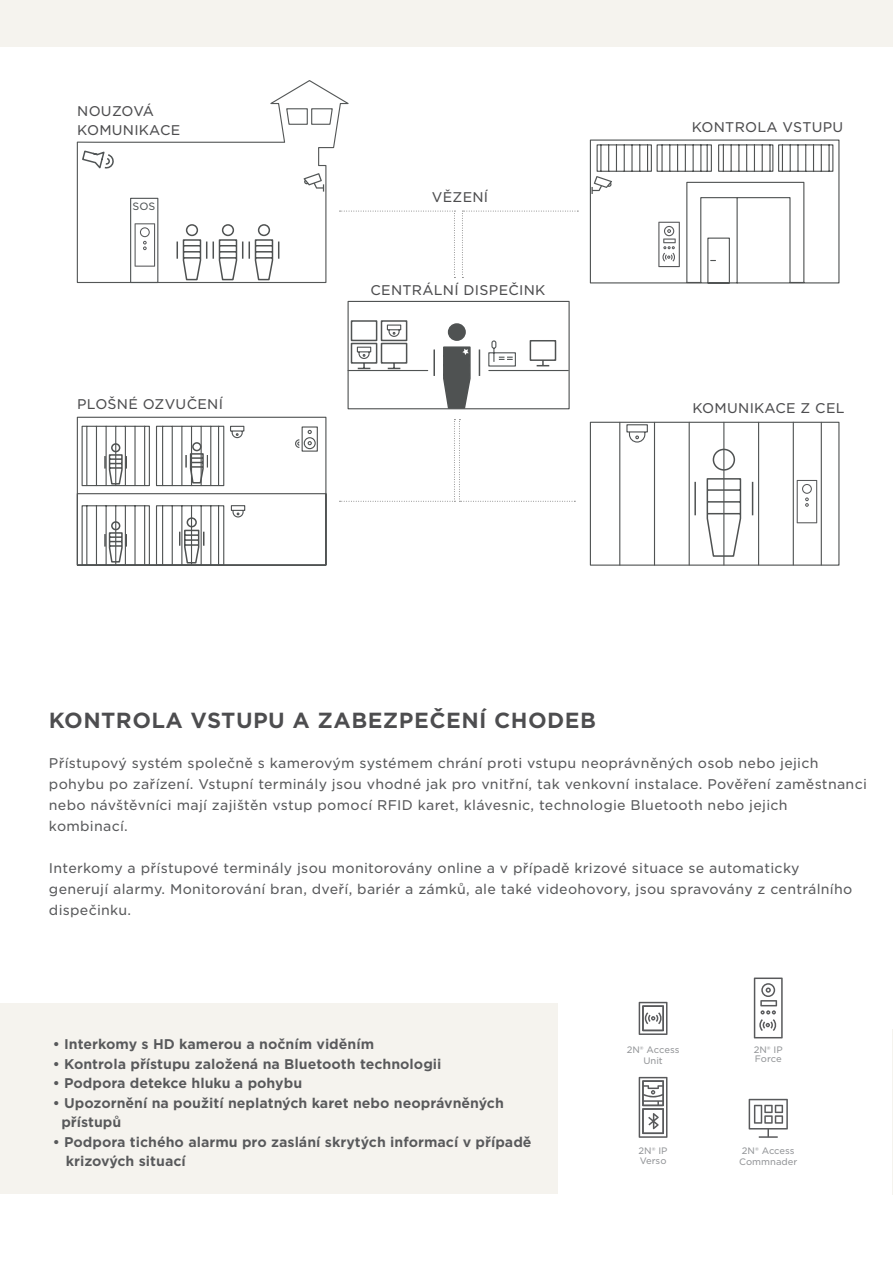
<style>
.page{position:relative;width:893px;height:1263px;background:#fff}
.page>*{position:absolute;margin:0;border:0;box-sizing:border-box;transform-origin:0 0}
.t1{font:700 21px "Gotham S Sm";letter-spacing:.02em;color:#4d4d4f}
.t2{font:13.5px/21px "Gotham S Sm";letter-spacing:.02em;color:#58595b}
.t3{font:700 13.5px/19.5px "Gotham S Sm";color:#58595b}
.t4{font:13.5px/19.5px "Gotham S Sm";letter-spacing:.02em;color:#4d4d4f}
.t5{font:10.2px "Gotham S Sm";color:#515556}
.t6{font:9px/10.8px "Gotham S Sm";color:#939598;text-align:center}
</style>
<div class="page">
<div style="left:0;top:0;width:893px;height:47px;background:#f5f3ee"></div>
<hr style="left:892px;top:0;width:1px;height:47px;background:#e7e2d5">
<div style="left:0;top:1003px;width:558px;height:190px;background:#f5f3ee"></div>
<hr style="left:892px;top:1030px;width:1px;height:165px;background:#e7e2d5">
<svg style="left:639px;top:1077px;width:28px;height:61px"></svg>
<svg style="left:754px;top:977px;width:29px;height:61px"></svg>
<svg style="left:639px;top:1002px;width:28px;height:33px"></svg>
<svg style="left:749px;top:1099px;width:39px;height:39px"></svg>
<svg style="left:76px;top:80px;width:273px;height:204px"></svg>
<svg style="left:81px;top:149px;width:33px;height:22px"></svg>
<div style="left:130px;top:198px;width:28px;height:85px;border:1px solid #515556"></div>
<svg style="left:177px;top:224px;width:30px;height:56px"></svg>
<svg style="left:213px;top:224px;width:30px;height:56px"></svg>
<svg style="left:249px;top:224px;width:30px;height:56px"></svg>
<svg style="left:347px;top:139px;width:493px;height:427px"></svg>
<hr style="left:723px;top:422px;width:1px;height:143px;background:#505353">
<hr style="left:758px;top:422px;width:1px;height:143px;background:#505353">
<hr style="left:689px;top:422px;width:1px;height:143px;background:#505353">
<hr style="left:793px;top:422px;width:1px;height:143px;background:#505353">
<hr style="left:821px;top:422px;width:1px;height:143px;background:#505353">
<hr style="left:654px;top:422px;width:1px;height:143px;background:#505353">
<svg style="left:694px;top:448px;width:59px;height:109px"></svg>
<hr style="left:348px;top:370px;width:80px;height:1px;background:#505353">
<hr style="left:489px;top:370px;width:79px;height:1px;background:#505353">
<svg style="left:350px;top:317px;width:207px;height:92px"></svg>
<svg style="left:339px;top:211px;width:116px;height:67px"></svg>
<svg style="left:76px;top:416px;width:572px;height:150px"></svg>
<svg style="left:462px;top:211px;width:116px;height:67px"></svg>
<svg style="left:135px;top:223px;width:20px;height:44px"></svg>
<svg style="left:797px;top:480px;width:20px;height:43px"></svg>
<svg style="left:658px;top:222px;width:22px;height:45px"></svg>
<svg style="left:591px;top:176px;width:21px;height:18px"></svg>
<svg style="left:304px;top:173px;width:20px;height:19px"></svg>
<p class="t4" style="left:77px;top:101px;width:105px">NOUZOVÁ<br>KOMUNIKACE</p>
<p class="t5" style="left:133px;top:199px;width:24px">SOS</p>
<p class="t4" style="left:77px;top:394px;width:147px">PLOŠNÉ OZVUČENÍ</p>
<p class="t4" style="left:432px;top:187px;width:58px">VĚZENÍ</p>
<p class="t4" style="left:370px;top:280px;width:177px">CENTRÁLNÍ DISPEČINK</p>
<p class="t4" style="left:692px;top:117px;width:153px">KONTROLA VSTUPU</p>
<p class="t4" style="left:692px;top:398px;width:154px">KOMUNIKACE Z CEL</p>
<h1 class="t1" style="left:49px;top:706px;width:549px">KONTROLA VSTUPU A ZABEZPEČENÍ CHODEB</h1>
<p class="t2" style="left:49px;top:753px;width:819px">Přístupový systém společně s kamerovým systémem chrání proti vstupu neoprávněných osob nebo jejich pohybu po zařízení. Vstupní terminály jsou vhodné jak pro vnitřní, tak venkovní instalace. Pověření zaměstnanci nebo návštěvníci mají zajištěn vstup pomocí RFID karet, klávesnic, technologie Bluetooth nebo jejich kombinací.</p>
<p class="t2" style="left:49px;top:858px;width:805px">Interkomy a přístupové terminály jsou monitorovány online a v případě krizové situace se automaticky generují alarmy. Monitorování bran, dveří, bariér a zámků, ale také videohovory, jsou spravovány z centrálního dispečinku.</p>
<p class="t3" style="left:53px;top:1034px;width:323px">• Interkomy s HD kamerou a nočním viděním</p>
<p class="t3" style="left:53px;top:1054px;width:390px">• Kontrola přístupu založená na Bluetooth technologii</p>
<p class="t3" style="left:53px;top:1073px;width:251px">• Podpora detekce hluku a pohybu</p>
<p class="t3" style="left:61px;top:1093px;width:444px;text-indent:-9px">• Upozornění na použití neplatných karet nebo neoprávněných přístupů</p>
<p class="t3" style="left:66px;top:1132px;width:467px;text-indent:-13px">• Podpora tichého alarmu pro zaslání skrytých informací v případě krizových situací</p>
<p class="t6" style="left:627px;top:1044px;width:54px">2N® Access<br>Unit</p>
<p class="t6" style="left:754px;top:1045px;width:31px;line-height:9px;text-align:left">2N® IP<br>Force</p>
<p class="t6" style="left:639px;top:1145px;width:31px;text-align:left">2N® IP<br>Verso</p>
<p class="t6" style="left:739px;top:1145px;width:60px">2N® Access<br>Commnader</p>
</div>
